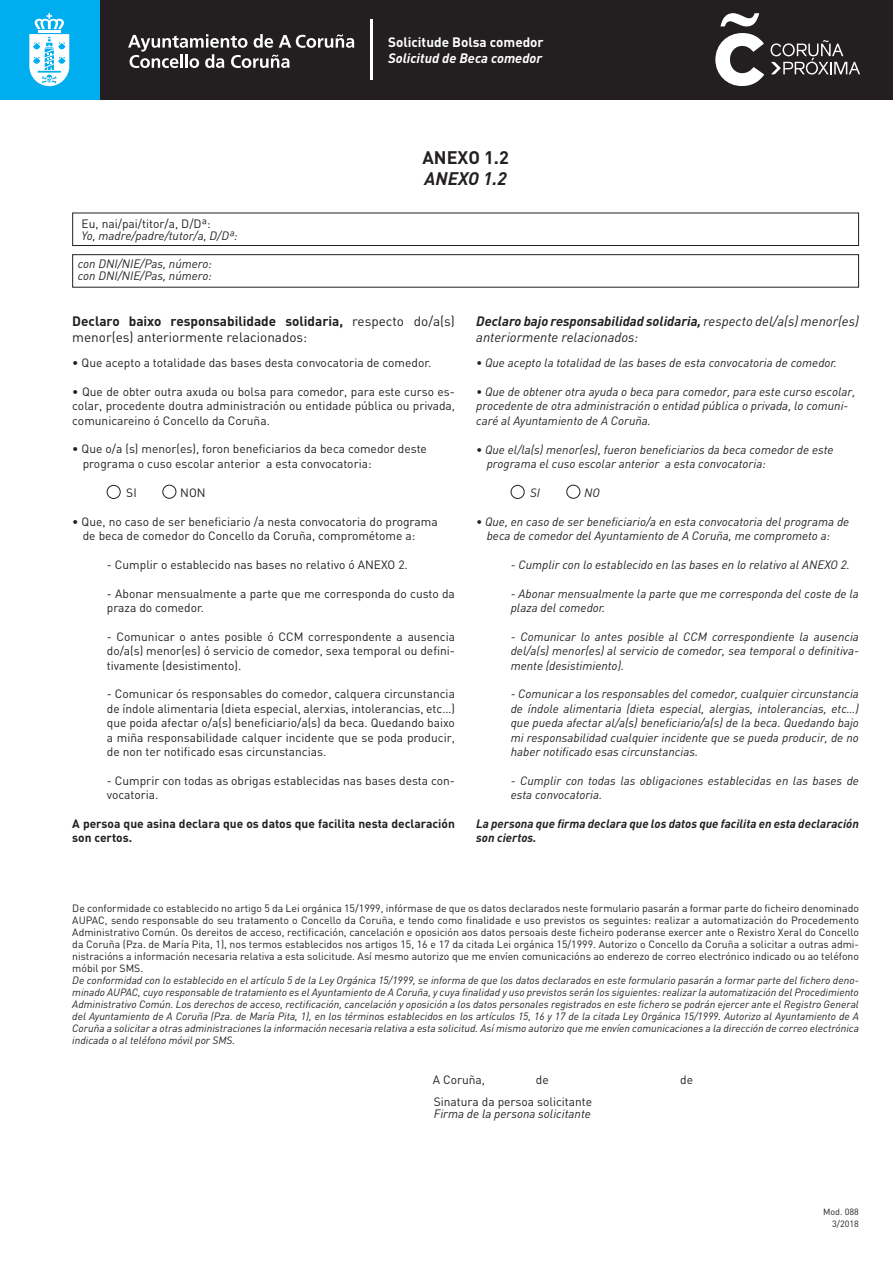
<style>
.page{position:relative;width:893px;height:1263px;background:#fff}
.page>*{position:absolute;margin:0;border:0;box-sizing:border-box;transform-origin:0 0}
.t1{font:700 18px "DIN";color:#231f20}
.t2{font:italic 700 18px "DIN";color:#231f20}
.t3{font:13.5px/16.2px "DIN";color:#231f20}
.t4{font:italic 13.5px/16.2px "DIN";color:#231f20}
.t5{font:700 13.5px "DIN";color:#fff}
.t6{font:italic 700 13.5px "DIN";color:#fff}
.t7{font:italic 12px/14.4px "DIN";color:#231f20}
.t8{font:12px/14.4px "DIN";color:#231f20}
.t9{font:italic 700 12px/14.4px "DIN";color:#231f20}
.t10{font:700 12px/14.4px "DIN";color:#231f20}
.t11{font:italic 10.5px/12px "DIN";color:#231f20;text-align:justify}
.t12{font:10.5px/12px "DIN";color:#231f20;text-align:justify}
.t13{font:9px/12px "DIN";color:#231f20;text-align:right}
.s1{font-weight:700}
</style>
<div class="page">
<div style="left:72px;top:213px;width:787px;height:33px;border:1px solid #231f20"></div>
<div style="left:72px;top:254px;width:787px;height:34px;border:1px solid #231f20"></div>
<div style="left:107px;top:485px;width:14px;height:14px;border:1px solid #231f20;border-radius:50%"></div>
<div style="left:511px;top:485px;width:14px;height:14px;border:1px solid #231f20;border-radius:50%"></div>
<div style="left:162px;top:485px;width:14px;height:14px;border:1px solid #231f20;border-radius:50%"></div>
<div style="left:566px;top:485px;width:14px;height:14px;border:1px solid #231f20;border-radius:50%"></div>
<div style="left:99px;top:0;width:794px;height:99px;background:#231f20"></div>
<div style="left:0;top:0;width:99px;height:99px;background:#00aeef"></div>
<hr style="left:370px;top:19px;width:2px;height:61px;background:#fff">
<svg style="left:720px;top:13px;width:39px;height:13px"></svg>
<svg style="left:715px;top:33px;width:49px;height:53px"></svg>
<svg style="left:771px;top:40px;width:89px;height:35px"></svg>
<svg style="left:29px;top:13px;width:40px;height:73px"></svg>
<svg style="left:128px;top:34px;width:226px;height:34px"></svg>
<p class="t5" style="left:388px;top:33px;width:157px">Solicitude Bolsa comedor</p>
<p class="t6" style="left:388px;top:49px;width:156px">Solicitud de Beca comedor</p>
<p class="t8" style="left:82px;top:216px;width:131px">Eu, nai/pai/titor/a, D/Dª:</p>
<p class="t7" style="left:82px;top:228px;width:157px">Yo, madre/padre/tutor/a, D/Dª:</p>
<p class="t7" style="left:78px;top:258px;width:136px;line-height:12px">con DNI/NIE/Pas, número: con DNI/NIE/Pas, número:</p>
<h1 class="t1" style="left:422px;top:146px;width:88px">ANEXO 1.2</h1>
<h1 class="t2" style="left:425px;top:167px;width:84px">ANEXO 1.2</h1>
<p class="t3" style="left:72px;top:313px;width:384px"><span class="s1">Declaro baixo responsabilidade solidaria,</span> respecto do/a(s) menor(es) anteriormente relacionados:</p>
<p class="t4" style="left:476px;top:313px;width:384px"><span class="s1">Declaro bajo responsabilidad solidaria,</span> respecto del/a(s) menor(es) anteriormente relacionados:</p>
<p class="t8" style="left:72px;top:355px;width:361px">• Que acepto a totalidade das bases desta convocatoria de comedor.</p>
<p class="t8" style="left:72px;top:384px;width:384px;text-align:justify">• Que de obter outra axuda ou bolsa para comedor, para este curso es&shy;colar, procedente doutra administración ou entidade pública ou privada, comunicareino ó Concello da Coruña.</p>
<p class="t8" style="left:83px;top:442px;width:346px;text-indent:-10px">• Que o/a (s) menor(es), foron beneficiarios da beca comedor deste programa o cuso escolar anterior a esta convocatoria:</p>
<p class="t8" style="left:126px;top:485px;width:12px">SI</p>
<p class="t8" style="left:180px;top:485px;width:27px">NON</p>
<p class="t8" style="left:83px;top:514px;width:356px;text-indent:-10px">• Que, no caso de ser beneficiario /a nesta convocatoria do programa de beca de comedor do Concello da Coruña, comprométome a:</p>
<p class="t8" style="left:107px;top:557px;width:303px">- Cumplir o establecido nas bases no relativo ó ANEXO 2.</p>
<p class="t8" style="left:107px;top:586px;width:350px">- Abonar mensualmente a parte que me corresponda do custo da praza do comedor.</p>
<p class="t8" style="left:107px;top:629px;width:350px;text-align:justify">- Comunicar o antes posible ó CCM correspondente a ausencia do/a(s) menor(es) ó servicio de comedor, sexa temporal ou defini&shy;tivamente (desistimento).</p>
<p class="t8" style="left:107px;top:686px;width:350px;text-align:justify">- Comunicar ós responsables do comedor, calquera circunstancia de índole alimentaria (dieta especial, alerxias, intolerancias, etc…) que poida afectar o/a(s) beneficiario/a(s) da beca. Quedando baixo a miña responsabilidade calquer incidente que se poda producir, de non ter notificado esas circunstancias.</p>
<p class="t8" style="left:107px;top:773px;width:350px">- Cumprir con todas as obrigas establecidas nas bases desta con&shy;vocatoria.</p>
<p class="t10" style="left:72px;top:816px;width:384px">A persoa que asina declara que os datos que facilita nesta declaración son certos.</p>
<p class="t7" style="left:476px;top:355px;width:362px">• Que acepto la totalidad de las bases de esta convocatoria de comedor.</p>
<p class="t7" style="left:476px;top:384px;width:381px">• Que de obtener otra ayuda o beca para comedor, para este curso escolar, procedente de otra administración o entidad pública o privada, lo comuni&shy;caré al Ayuntamiento de A Coruña.</p>
<p class="t7" style="left:487px;top:442px;width:348px;text-indent:-10px">• Que el/la(s) menor(es), fueron beneficiarios da beca comedor de este programa el cuso escolar anterior a esta convocatoria:</p>
<p class="t7" style="left:530px;top:485px;width:11px">SI</p>
<p class="t7" style="left:584px;top:485px;width:17px">NO</p>
<p class="t7" style="left:487px;top:514px;width:364px;text-indent:-10px">• Que, en caso de ser beneficiario/a en esta convocatoria del programa de beca de comedor del Ayuntamiento de A Coruña, me comprometo a:</p>
<p class="t7" style="left:511px;top:557px;width:341px">- Cumplir con lo establecido en las bases en lo relativo al ANEXO 2.</p>
<p class="t7" style="left:511px;top:586px;width:350px">- Abonar mensualmente la parte que me corresponda del coste de la plaza del comedor.</p>
<p class="t7" style="left:511px;top:629px;width:350px;text-align:justify">- Comunicar lo antes posible al CCM correspondiente la ausencia del/a(s) menor(es) al servicio de comedor, sea temporal o definitiva&shy;mente (desistimiento).</p>
<p class="t7" style="left:511px;top:686px;width:350px;text-align:justify">- Comunicar a los responsables del comedor, cualquier circunstancia de índole alimentaria (dieta especial, alergias, intolerancias, etc…) que pueda afectar al/a(s) beneficiario/a(s) de la beca. Quedando bajo mi responsabilidad cualquier incidente que se pueda producir, de no haber notificado esas circunstancias.</p>
<p class="t7" style="left:511px;top:773px;width:350px">- Cumplir con todas las obligaciones establecidas en las bases de esta convocatoria.</p>
<p class="t9" style="left:476px;top:816px;width:384px">La persona que firma declara que los datos que facilita en esta declaración son ciertos.</p>
<p class="t12" style="left:72px;top:902px;width:788px">De conformidade co establecido no artigo 5 da Lei orgánica 15/1999, infórmase de que os datos declarados neste formulario pasarán a formar parte do ficheiro denominado AUPAC, sendo responsable do seu tratamento o Concello da Coruña, e tendo como finalidade e uso previstos os seguintes: realizar a automatización do Procedemento Administrativo Común. Os dereitos de acceso, rectificación, cancelación e oposición aos datos persoais deste ficheiro poderanse exercer ante o Rexistro Xeral do Concello da Coruña (Pza. de María Pita, 1), nos termos establecidos nos artigos 15, 16 e 17 da citada Lei orgánica 15/1999. Autorizo o Concello da Coruña a solicitar a outras admi&shy;nistracións a información necesaria relativa a esta solicitude. Así mesmo autorizo que me envíen comunicacións ao enderezo de correo electrónico indicado ou ao teléfono móbil por SMS.</p>
<p class="t11" style="left:72px;top:974px;width:788px">De conformidad con lo establecido en el artículo 5 de la Ley Orgánica 15/1999, se informa de que los datos declarados en este formulario pasarán a formar parte del fichero deno&shy;minado AUPAC, cuyo responsable de tratamiento es el Ayuntamiento de A Coruña, y cuya finalidad y uso previstos serán los siguientes: realizar la automatización del Procedimiento Administrativo Común. Los derechos de acceso, rectificación, cancelación y oposición a los datos personales registrados en este fichero se podrán ejercer ante el Registro General del Ayuntamiento de A Coruña (Pza. de María Pita, 1), en los términos establecidos en los artículos 15, 16 y 17 de la citada Ley Orgánica 15/1999. Autorizo al Ayuntamiento de A Coruña a solicitar a otras administraciones la información necesaria relativa a esta solicitud. Así mismo autorizo que me envíen comunicaciones a la dirección de correo electrónica indicada o al teléfono móvil por SMS.</p>
<p class="t8" style="left:433px;top:1072px;width:54px">A Coruña,</p>
<p class="t8" style="left:536px;top:1072px;width:14px">de</p>
<p class="t8" style="left:680px;top:1072px;width:14px">de</p>
<p class="t8" style="left:434px;top:1094px;width:160px">Sinatura da persoa solicitante</p>
<p class="t7" style="left:434px;top:1106px;width:159px">Firma de la persona solicitante</p>
<p class="t13" style="left:823px;top:1206px;width:37px">Mod. 088<br>3/2018</p>
</div>
